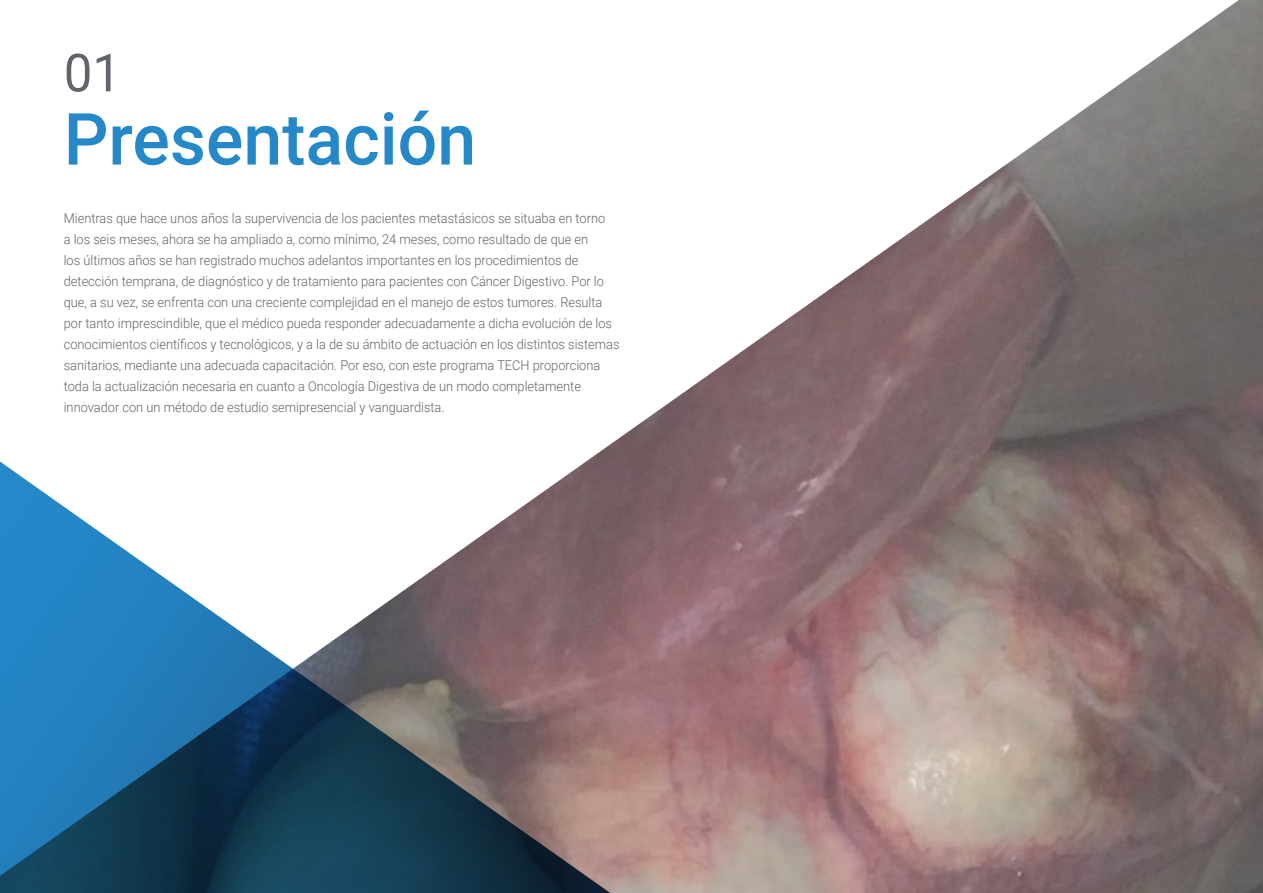
<style>
.page{position:relative;width:1263px;height:893px;background:#fff}
.page>*{position:absolute;margin:0;border:0;box-sizing:border-box;transform-origin:0 0}
.t1{font:500 72px "Roboto";color:#2488c9}
.t2{font:52.5px "Roboto";color:#61646a}
.t3{font:300 13.5px/21px "Roboto";color:#61646a;scale:.95 1}
</style>
<div class="page">
<img style="left:608px;top:0;width:655px;height:893px">
<svg style="left:0;top:446px;width:640px;height:447px"></svg>
<h2 class="t2" style="left:64px;top:36px;width:59px">01</h2>
<h1 class="t1" style="left:64px;top:89px;width:414px">Presentación</h1>
<p class="t3" style="left:64px;top:207px;width:586px">Mientras que hace unos años la supervivencia de los pacientes metastásicos se situaba en torno<br>a los seis meses, ahora se ha ampliado a, como mínimo, 24 meses, como resultado de que en<br>los últimos años se han registrado muchos adelantos importantes en los procedimientos de detección temprana, de diagnóstico y de tratamiento para pacientes con Cáncer Digestivo. Por lo que, a su vez, se enfrenta con una creciente complejidad en el manejo de estos tumores. Resulta por tanto imprescindible, que el médico pueda responder adecuadamente a dicha evolución de los conocimientos científicos y tecnológicos, y a la de su ámbito de actuación en los distintos sistemas sanitarios, mediante una adecuada capacitación. Por eso, con este programa TECH proporciona toda la actualización necesaria en cuanto a Oncología Digestiva de un modo completamente innovador con un método de estudio semipresencial y vanguardista.</p>
</div>
